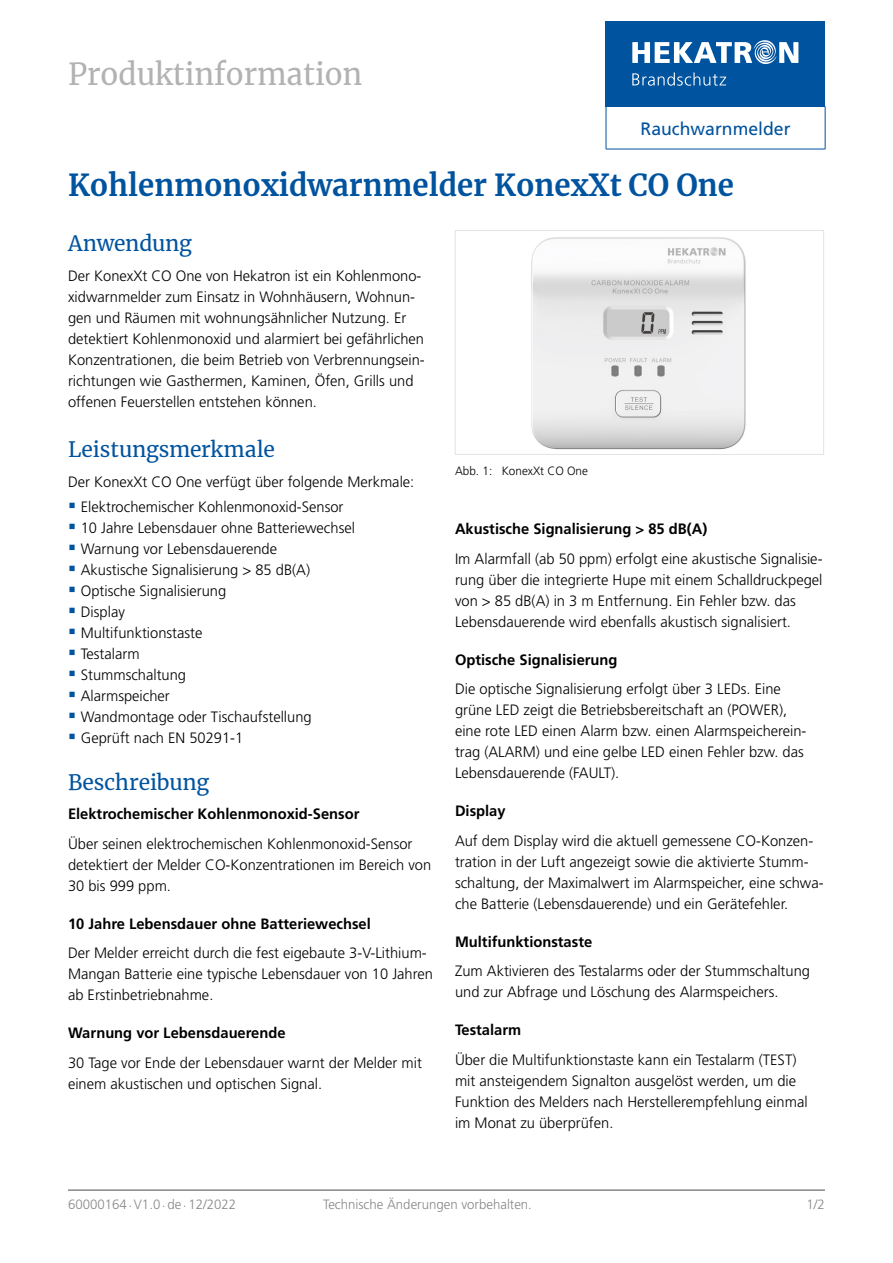
<style>
.page{position:relative;width:893px;height:1263px;background:#fff}
.page>*{position:absolute;margin:0;border:0;box-sizing:border-box;transform-origin:0 0}
.t1{font:700 30px "Merriweather";color:#00539e}
.t2{font:30px "Merriweather";color:#b3b2b2}
.t3{font:21px "Merriweather";letter-spacing:-.005em;color:#00539e}
.t4{font:18px "Frutiger LT Std";color:#00539e}
.t5{font:300 15px/21px "Frutiger LT Std";color:#000}
.t6{font:700 15px "Frutiger LT Std";color:#000}
.t7{font:300 13.5px "Frutiger LT Std";color:#878787}
.t8{font:300 12px "Frutiger LT Std";color:#000}
.s1{font-size:9px;color:#000}
</style>
<div class="page">
<hr style="left:68px;top:1189px;width:757px;height:2px;background:#878787">
<div style="left:606px;top:21px;width:219px;height:85px;background:#00539e"></div>
<svg style="left:632px;top:40px;width:166px;height:24px"></svg>
<svg style="left:632px;top:72px;width:94px;height:14px"></svg>
<hr style="left:606px;top:106px;width:219px;height:1px;background:#00539e">
<hr style="left:606px;top:107px;width:1px;height:42px;background:#00539e">
<hr style="left:825px;top:107px;width:1px;height:42px;background:#00539e">
<hr style="left:606px;top:149px;width:219px;height:1px;background:#00539e">
<hr style="left:455px;top:230px;width:369px;height:1px;background:#e3e3e3">
<hr style="left:455px;top:231px;width:1px;height:223px;background:#e3e3e3">
<hr style="left:823px;top:231px;width:1px;height:223px;background:#e3e3e3">
<hr style="left:455px;top:454px;width:369px;height:1px;background:#e3e3e3">
<img style="left:531px;top:237px;width:215px;height:213px">
<h1 class="t2" style="left:68px;top:53px;width:296px">Produktinformation</h1>
<p class="t4" style="left:641px;top:118px;width:151px">Rauchwarnmelder</p>
<h1 class="t1" style="left:68px;top:164px;width:667px">Kohlenmonoxidwarnmelder KonexXt CO One</h1>
<h2 class="t3" style="left:68px;top:229px;width:125px">Anwendung</h2>
<p class="t5" style="left:68px;top:265px;width:358px">Der KonexXt CO One von Hekatron ist ein Kohlenmono&shy;xidwarnmelder zum Einsatz in Wohnhäusern, Wohnun&shy;gen und Räumen mit wohnungsähnlicher Nutzung. Er detektiert Kohlenmonoxid und alarmiert bei gefährlichen Konzentrationen, die beim Betrieb von Verbrennungsein&shy;richtungen wie Gasthermen, Kaminen, Öfen, Grills und offenen Feuerstellen entstehen können.</p>
<h2 class="t3" style="left:68px;top:435px;width:208px">Leistungsmerkmale</h2>
<p class="t5" style="left:81px;top:469px;width:335px;line-height:25.2px;text-indent:-13px">Der KonexXt CO One verfügt über folgende Merkmale:<br>Elektrochemischer Kohlenmonoxid-Sensor</p>
<p class="t5" style="left:81px;top:518px;width:276px">10 Jahre Lebensdauer ohne Batteriewechsel<br>Warnung vor Lebensdauerende<br>Akustische Signalisierung &gt; 85 dB(A)<br>Optische Signalisierung<br>Display<br>Multifunktionstaste<br>Testalarm<br>Stummschaltung<br>Alarmspeicher<br>Wandmontage oder Tischaufstellung<br>Geprüft nach EN 50291-1</p>
<h2 class="t3" style="left:68px;top:767px;width:143px">Beschreibung</h2>
<p class="t6" style="left:68px;top:805px;width:293px">Elektrochemischer Kohlenmonoxid-Sensor</p>
<p class="t5" style="left:68px;top:833px;width:365px">Über seinen elektrochemischen Kohlenmonoxid-Sensor detektiert der Melder CO-Konzentrationen im Bereich von<br>30 bis 999 ppm.</p>
<p class="t6" style="left:68px;top:915px;width:304px">10 Jahre Lebensdauer ohne Batteriewechsel</p>
<p class="t5" style="left:68px;top:943px;width:366px">Der Melder erreicht durch die fest eigebaute 3-V-Lithium-<br>Mangan Batterie eine typische Lebensdauer von 10 Jahren ab Erstinbetriebnahme.</p>
<p class="t6" style="left:68px;top:1024px;width:219px">Warnung vor Lebensdauerende</p>
<p class="t5" style="left:68px;top:1052px;width:355px">30 Tage vor Ende der Lebensdauer warnt der Melder mit einem akustischen und optischen Signal.</p>
<p class="t8" style="left:455px;top:464px;width:135px">Abb. 1: KonexXt CO One</p>
<p class="t6" style="left:455px;top:520px;width:254px">Akustische Signalisierung &gt; 85 dB(A)</p>
<p class="t5" style="left:455px;top:548px;width:369px">Im Alarmfall (ab 50 ppm) erfolgt eine akustische Signalisie&shy;rung über die integrierte Hupe mit einem Schalldruckpegel von &gt; 85 dB(A) in 3 m Entfernung. Ein Fehler bzw. das Lebensdauerende wird ebenfalls akustisch signalisiert.</p>
<p class="t6" style="left:455px;top:651px;width:164px">Optische Signalisierung</p>
<p class="t5" style="left:455px;top:679px;width:353px">Die optische Signalisierung erfolgt über 3 LEDs. Eine grüne LED zeigt die Betriebsbereitschaft an (POWER), eine rote LED einen Alarm bzw. einen Alarmspeicherein&shy;trag (ALARM) und eine gelbe LED einen Fehler bzw. das Lebensdauerende (FAULT).</p>
<p class="t6" style="left:455px;top:802px;width:52px">Display</p>
<p class="t5" style="left:455px;top:830px;width:370px">Auf dem Display wird die aktuell gemessene CO-Konzen&shy;tration in der Luft angezeigt sowie die aktivierte Stumm&shy;schaltung, der Maximalwert im Alarmspeicher, eine schwa&shy;che Batterie (Lebensdauerende) und ein Gerätefehler.</p>
<p class="t6" style="left:455px;top:933px;width:139px">Multifunktionstaste</p>
<p class="t5" style="left:455px;top:961px;width:357px">Zum Aktivieren des Testalarms oder der Stummschaltung und zur Abfrage und Löschung des Alarmspeichers.</p>
<p class="t6" style="left:455px;top:1021px;width:68px">Testalarm</p>
<p class="t5" style="left:455px;top:1049px;width:354px">Über die Multifunktionstaste kann ein Testalarm (TEST) mit ansteigendem Signalton ausgelöst werden, um die Funktion des Melders nach Herstellerempfehlung einmal im Monat zu überprüfen.</p>
<p class="t7" style="left:68px;top:1197px;width:170px">60000164 <span class="s1">·</span> V1.0 <span class="s1">·</span> de <span class="s1">·</span> 12/2022</p>
<p class="t7" style="left:323px;top:1197px;width:210px">Technische Änderungen vorbehalten.</p>
<p class="t7" style="left:807px;top:1197px;width:20px">1/2</p>
</div>
